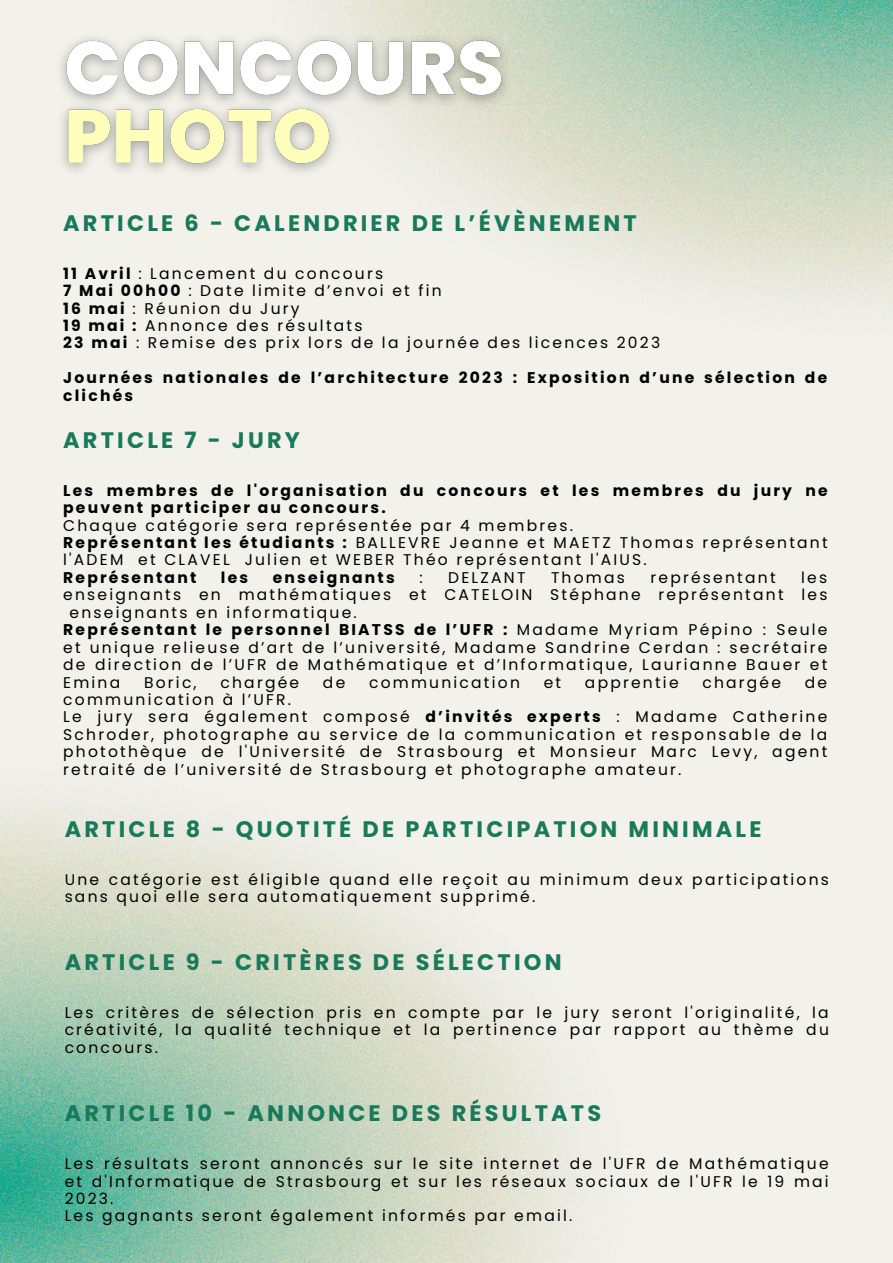
<style>
.page{position:relative;width:893px;height:1263px;background:#f2f2eb}
.page>*{position:absolute;margin:0;border:0;box-sizing:border-box;transform-origin:0 0}
.t1{font:700 22.42px "Poppins";letter-spacing:.145em;color:#18795b}
.t2{font:15.52px/17.4px "Poppins";letter-spacing:.145em;color:#000;text-align:justify}
.t3{font:700 15.52px/17.4px "Poppins";letter-spacing:.145em;color:#000}
.s1{font-weight:700}
</style>
<div class="page">
<img style="left:0;top:790px;width:611px;height:473px">
<img style="left:489px;top:0;width:404px;height:316px">
<img style="left:61px;top:0;width:460px;height:210px">
<p class="t1" style="left:63px;top:207px;width:575px">ARTICLE 6 - CALENDRIER DE L’ÉVÈNEMENT</p>
<p class="t2" style="left:63px;top:264px;width:321px"><span class="s1">11 Avril</span> : Lancement du concours</p>
<p class="t2" style="left:63px;top:282px;width:380px"><span class="s1">7 Mai 00h00</span> : Date limite d’envoi et fin</p>
<p class="t2" style="left:63px;top:299px;width:238px"><span class="s1">16 mai</span> : Réunion du Jury</p>
<p class="t2" style="left:63px;top:317px;width:301px"><span class="s1">19 mai :</span> Annonce des résultats</p>
<p class="t2" style="left:63px;top:334px;width:598px"><span class="s1">23 mai</span> : Remise des prix lors de la journée des licences 2023</p>
<p class="t3" style="left:63px;top:369px;width:765px">Journées nationales de l’architecture 2023 : Exposition d’une sélection de clichés</p>
<p class="t1" style="left:63px;top:424px;width:238px">ARTICLE 7 - JURY</p>
<p class="t3" style="left:63px;top:481px;width:766px">Les membres de l'organisation du concours et les membres du jury ne peuvent participer au concours.</p>
<p class="t2" style="left:63px;top:516px;width:511px">Chaque catégorie sera représentée par 4 membres.</p>
<p class="t2" style="left:63px;top:534px;width:766px"><span class="s1">Représentant les étudiants :</span> BALLEVRE Jeanne et MAETZ Thomas représentant l'ADEM et CLAVEL Julien et WEBER Théo représentant l'AIUS.</p>
<p class="t3" style="left:63px;top:569px;width:135px">Représentant</p>
<p class="t3" style="left:221px;top:569px;width:29px">les</p>
<p class="t3" style="left:273px;top:569px;width:123px">enseignants</p>
<p class="t2" style="left:419px;top:569px;width:5px">:</p>
<p class="t2" style="left:448px;top:569px;width:79px">DELZANT</p>
<p class="t2" style="left:551px;top:569px;width:75px">Thomas</p>
<p class="t2" style="left:650px;top:569px;width:127px">représentant</p>
<p class="t2" style="left:801px;top:569px;width:27px">les</p>
<p class="t2" style="left:63px;top:586px;width:766px">enseignants en mathématiques et CATELOIN Stéphane représentant les</p>
<p class="t2" style="left:70px;top:604px;width:289px">enseignants en informatique.</p>
<p class="t2" style="left:63px;top:621px;width:766px"><span class="s1">Représentant le personnel BIATSS de l’UFR :</span> Madame Myriam Pépino : Seule et unique relieuse d’art de l’université, Madame Sandrine Cerdan : secrétaire de direction de l’UFR de Mathématique et d’Informatique, Laurianne Bauer et Emina</p>
<p class="t2" style="left:144px;top:673px;width:54px">Boric,</p>
<p class="t2" style="left:220px;top:673px;width:80px">chargée</p>
<p class="t2" style="left:323px;top:673px;width:24px">de</p>
<p class="t2" style="left:369px;top:673px;width:152px">communication</p>
<p class="t2" style="left:544px;top:673px;width:19px">et</p>
<p class="t2" style="left:585px;top:673px;width:95px">apprentie</p>
<p class="t2" style="left:702px;top:673px;width:80px">chargée</p>
<p class="t2" style="left:805px;top:673px;width:24px">de</p>
<p class="t2" style="left:63px;top:691px;width:229px">communication à l’UFR.</p>
<p class="t2" style="left:63px;top:708px;width:765px">Le jury sera également composé <span class="s1">d’invités experts</span> : Madame Catherine Schroder, photographe au service de la communication et responsable de la photothèque de l'Université de Strasbourg et Monsieur Marc Levy, agent retraité de l’université de Strasbourg et photographe amateur.</p>
<p class="t1" style="left:65px;top:813px;width:698px">ARTICLE 8 - QUOTITÉ DE PARTICIPATION MINIMALE</p>
<p class="t2" style="left:65px;top:870px;width:766px">Une catégorie est éligible quand elle reçoit au minimum deux participations sans quoi elle sera automatiquement supprimé.</p>
<p class="t1" style="left:65px;top:946px;width:498px">ARTICLE 9 - CRITÈRES DE SÉLECTION</p>
<p class="t2" style="left:65px;top:1004px;width:766px">Les critères de sélection pris en compte par le jury seront l'originalité, la créativité, la qualité technique et la pertinence par rapport au thème du concours.</p>
<p class="t1" style="left:65px;top:1097px;width:538px">ARTICLE 10 - ANNONCE DES RÉSULTATS</p>
<p class="t2" style="left:65px;top:1155px;width:765px">Les résultats seront annoncés sur le site internet de l'UFR de Mathématique et d'Informatique de Strasbourg et sur les réseaux sociaux de l'UFR le 19 mai 2023.</p>
<p class="t2" style="left:65px;top:1207px;width:509px">Les gagnants seront également informés par email.</p>
</div>
